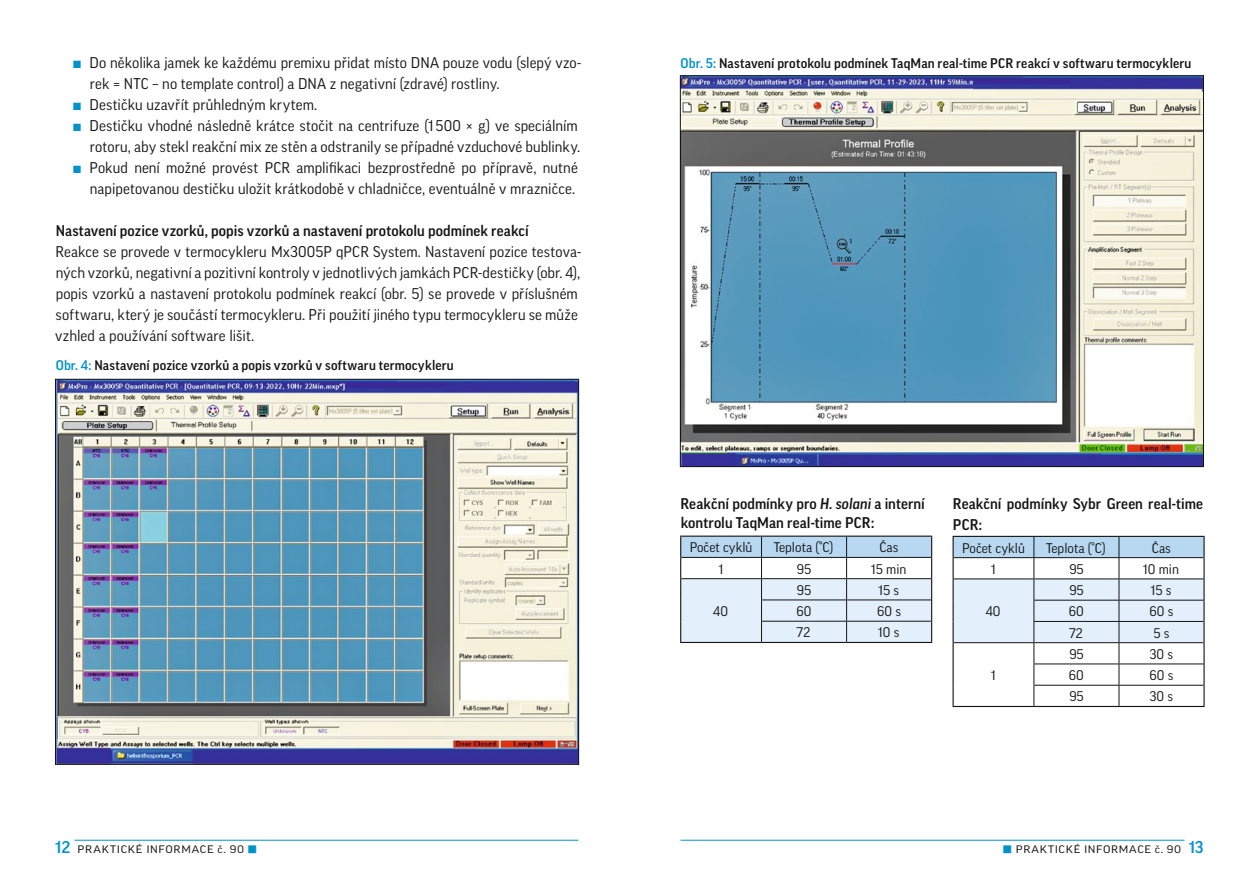
<style>
.page{position:relative;width:1259px;height:893px;background:#fff}
.page>*{position:absolute;margin:0;border:0;box-sizing:border-box;transform-origin:0 0}
.TEXT{font:15px/21px "Good Pro";letter-spacing:.01em;color:#141415}
.PODTITULEK_kopie{font:500 15px/19.5px "Good Pro";letter-spacing:.005em;color:#141415}
.POPISEK{font:500 13.5px "Good Pro";letter-spacing:.01em;color:#141415}
.TABULKA{font:13.5px "Good Pro";color:#141415}
.t1{font:expanded 10.5px "Good Pro";letter-spacing:.06em;color:#141415}
.s1{color:#0093cb}
.s2{font-style:italic}
.s3{font-weight:500;font-stretch:normal;font-size:16.5px;color:#0093cb}
.s4{font-family:"Koz Go Pro";font-weight:800;font-stretch:normal;font-size:9.75px;color:#0093cb}
</style>
<div class="page">
<hr style="left:680px;top:642px;width:81px;height:1px;background:#141415">
<hr style="left:761px;top:642px;width:85px;height:1px;background:#141415">
<hr style="left:846px;top:642px;width:86px;height:1px;background:#141415">
<svg style="left:680px;top:536px;width:252px;height:106px"></svg>
<hr style="left:952px;top:706px;width:82px;height:1px;background:#141415">
<svg style="left:952px;top:536px;width:252px;height:170px"></svg>
<hr style="left:1034px;top:706px;width:85px;height:1px;background:#141415">
<hr style="left:1119px;top:706px;width:85px;height:1px;background:#141415">
<img style="left:57px;top:381px;width:520px;height:381px">
<img style="left:682px;top:78px;width:519px;height:387px">
<hr style="left:74px;top:840px;width:504px;height:1px;background:#0093cb">
<hr style="left:680px;top:840px;width:504px;height:1px;background:#0093cb">
<p class="TEXT" style="left:90px;top:52px;width:493px">Do několika jamek ke každému premixu přidat místo DNA pouze vodu (slepý vzo&shy;rek = NTC – no template control) a DNA z negativní (zdravé) rostliny.</p>
<p class="TEXT" style="left:90px;top:94px;width:229px">Destičku uzavřít průhledným krytem.</p>
<p class="TEXT" style="left:90px;top:115px;width:492px">Destičku vhodné následně krátce stočit na centrifuze (1500 × g) ve speciálním rotoru, aby stekl reakční mix ze stěn a odstranily se případné vzduchové bublinky.</p>
<p class="TEXT" style="left:90px;top:157px;width:490px">Pokud není možné provést PCR amplifikaci bezprostředně po přípravě, nutné napipetovanou destičku uložit krátkodobě v chladničce, eventuálně v mrazničce.</p>
<p class="PODTITULEK_kopie" style="left:56px;top:221px;width:474px">Nastavení pozice vzorků, popis vzorků a nastavení protokolu podmínek reakcí</p>
<p class="TEXT" style="left:55px;top:241px;width:527px">Reakce se provede v termocykleru Mx3005P qPCR System. Nastavení pozice testova&shy;ných vzorků, negativní a pozitivní kontroly v jednotlivých jamkách PCR-destičky (obr. 4), popis vzorků a nastavení protokolu podmínek reakcí (obr. 5) se provede v příslušném softwaru, který je součástí termocykleru. Při použití jiného typu termocykleru se může vzhled a používání software lišit.</p>
<p class="POPISEK" style="left:56px;top:357px;width:399px"><span class="s1">Obr. 4:</span> Nastavení pozice vzorků a popis vzorků v softwaru termocykleru</p>
<p class="POPISEK" style="left:680px;top:55px;width:512px"><span class="s1">Obr. 5:</span> Nastavení protokolu podmínek TaqMan real-time PCR reakcí v softwaru termocykleru</p>
<p class="PODTITULEK_kopie" style="left:680px;top:494px;width:246px">Reakční podmínky pro <span class="s2">H. solani</span> a interní kontrolu TaqMan real-time PCR:</p>
<p class="TABULKA" style="left:690px;top:540px;width:64px">Počet cyklů</p>
<p class="TABULKA" style="left:773px;top:540px;width:61px">Teplota (°C)</p>
<p class="TABULKA" style="left:879px;top:540px;width:20px">Čas</p>
<p class="TABULKA" style="left:718px;top:561px;width:6px">1</p>
<p class="TABULKA" style="left:797px;top:561px;width:16px">95</p>
<p class="TABULKA" style="left:871px;top:561px;width:37px">15 min</p>
<p class="TABULKA" style="left:713px;top:603px;width:16px">40</p>
<p class="TABULKA" style="left:797px;top:582px;width:16px">95</p>
<p class="TABULKA" style="left:878px;top:582px;width:23px">15 s</p>
<p class="TABULKA" style="left:796px;top:603px;width:16px">60</p>
<p class="TABULKA" style="left:877px;top:603px;width:25px">60 s</p>
<p class="TABULKA" style="left:796px;top:625px;width:15px">72</p>
<p class="TABULKA" style="left:878px;top:625px;width:23px">10 s</p>
<p class="PODTITULEK_kopie" style="left:953px;top:493px;width:251px;line-height:21px">Reakční podmínky Sybr Green real-time<br>PCR:</p>
<p class="TABULKA" style="left:962px;top:540px;width:64px">Počet cyklů</p>
<p class="TABULKA" style="left:1046px;top:540px;width:61px">Teplota (°C)</p>
<p class="TABULKA" style="left:1151px;top:540px;width:20px">Čas</p>
<p class="TABULKA" style="left:990px;top:561px;width:6px">1</p>
<p class="TABULKA" style="left:1069px;top:561px;width:16px">95</p>
<p class="TABULKA" style="left:1143px;top:561px;width:37px">10 min</p>
<p class="TABULKA" style="left:985px;top:604px;width:16px">40</p>
<p class="TABULKA" style="left:1069px;top:582px;width:16px">95</p>
<p class="TABULKA" style="left:1150px;top:582px;width:23px">15 s</p>
<p class="TABULKA" style="left:1069px;top:604px;width:16px">60</p>
<p class="TABULKA" style="left:1149px;top:604px;width:25px">60 s</p>
<p class="TABULKA" style="left:1069px;top:625px;width:15px">72</p>
<p class="TABULKA" style="left:1153px;top:625px;width:18px">5 s</p>
<p class="TABULKA" style="left:990px;top:667px;width:6px">1</p>
<p class="TABULKA" style="left:1069px;top:646px;width:16px">95</p>
<p class="TABULKA" style="left:1149px;top:646px;width:25px">30 s</p>
<p class="TABULKA" style="left:1069px;top:667px;width:16px">60</p>
<p class="TABULKA" style="left:1149px;top:667px;width:25px">60 s</p>
<p class="TABULKA" style="left:1069px;top:689px;width:16px">95</p>
<p class="TABULKA" style="left:1149px;top:689px;width:25px">30 s</p>
<p class="t1" style="left:55px;top:843px;width:204px"><span class="s3">12</span> PRAKTICKÉ INFORMACE č. 90 <span class="s4">■</span></p>
<p class="t1" style="left:1002px;top:843px;width:203px"><span class="s4">■</span> PRAKTICKÉ INFORMACE č. 90 <span class="s3">13</span></p>
</div>
